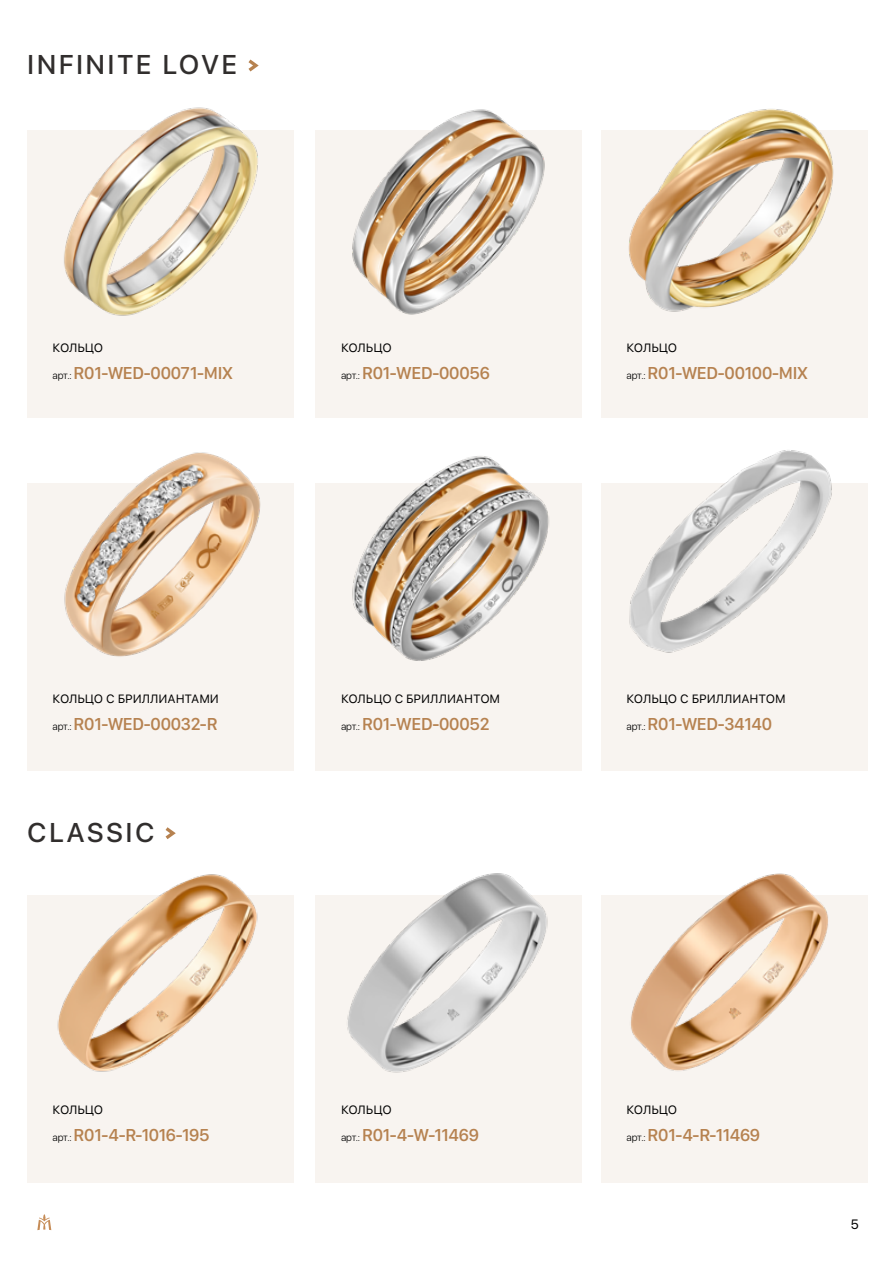
<style>
.page{position:relative;width:893px;height:1263px;background:#fff}
.page>*{position:absolute;margin:0;border:0;box-sizing:border-box;transform-origin:0 0}
.t1{font:500 27px "SF Pro Display";letter-spacing:.11em;color:#312e2d}
.t2{font:500 18px "SF Compact Display";letter-spacing:-.01em;color:#b68250}
.t3{font:13.5px "SF Pro Display";color:#000}
.t4{font:12px "SFUI Text";letter-spacing:-.015em;color:#000}
.s1{font-family:"SF Pro Display";font-weight:300;font-size:10.5px;color:#000}
</style>
<div class="page">
<svg style="left:37px;top:1214px;width:14px;height:16px"></svg>
<div style="left:28px;top:130px;width:266px;height:287px;background:#f8f4f0"></div>
<div style="left:315px;top:130px;width:267px;height:287px;background:#f8f4f0"></div>
<div style="left:601px;top:130px;width:266px;height:287px;background:#f8f4f0"></div>
<div style="left:28px;top:483px;width:266px;height:287px;background:#f8f4f0"></div>
<div style="left:315px;top:483px;width:267px;height:287px;background:#f8f4f0"></div>
<div style="left:601px;top:483px;width:266px;height:287px;background:#f8f4f0"></div>
<div style="left:28px;top:895px;width:266px;height:287px;background:#f8f4f0"></div>
<div style="left:315px;top:895px;width:267px;height:287px;background:#f8f4f0"></div>
<div style="left:601px;top:895px;width:266px;height:287px;background:#f8f4f0"></div>
<svg style="left:248px;top:59px;width:11px;height:13px"></svg>
<svg style="left:165px;top:827px;width:11px;height:12px"></svg>
<img style="left:64px;top:107px;width:194px;height:209px">
<img style="left:64px;top:452px;width:197px;height:205px">
<img style="left:57px;top:874px;width:201px;height:198px">
<img style="left:347px;top:873px;width:201px;height:200px">
<img style="left:628px;top:109px;width:206px;height:203px">
<img style="left:352px;top:109px;width:193px;height:206px">
<img style="left:352px;top:456px;width:197px;height:205px">
<img style="left:629px;top:450px;width:203px;height:203px">
<img style="left:630px;top:873px;width:198px;height:198px">
<h1 class="t1" style="left:28px;top:49px;width:211px">INFINITE LOVE</h1>
<p class="t4" style="left:53px;top:339px;width:52px">КОЛЬЦО</p>
<p class="t2" style="left:53px;top:362px;width:181px"><span class="s1">арт.:</span> R01-WED-00071-MIX</p>
<p class="t4" style="left:341px;top:339px;width:52px">КОЛЬЦО</p>
<p class="t2" style="left:341px;top:362px;width:150px"><span class="s1">арт.:</span> R01-WED-00056</p>
<p class="t4" style="left:53px;top:690px;width:168px">КОЛЬЦО C БРИЛЛИАНТАМИ</p>
<p class="t2" style="left:53px;top:713px;width:166px"><span class="s1">арт.:</span> R01-WED-00032-R</p>
<h1 class="t1" style="left:28px;top:817px;width:128px">CLASSIC</h1>
<p class="t4" style="left:53px;top:1101px;width:52px">КОЛЬЦО</p>
<p class="t2" style="left:53px;top:1124px;width:158px"><span class="s1">арт.:</span> R01-4-R-1016-195</p>
<p class="t4" style="left:341px;top:690px;width:161px">КОЛЬЦО C БРИЛЛИАНТОМ</p>
<p class="t2" style="left:341px;top:713px;width:150px"><span class="s1">арт.:</span> R01-WED-00052</p>
<p class="t4" style="left:341px;top:1101px;width:52px">КОЛЬЦО</p>
<p class="t2" style="left:341px;top:1124px;width:139px"><span class="s1">арт.:</span> R01-4-W-11469</p>
<p class="t4" style="left:627px;top:339px;width:52px">КОЛЬЦО</p>
<p class="t2" style="left:627px;top:362px;width:182px"><span class="s1">арт.:</span> R01-WED-00100-MIX</p>
<p class="t4" style="left:627px;top:690px;width:161px">КОЛЬЦО C БРИЛЛИАНТОМ</p>
<p class="t2" style="left:627px;top:713px;width:147px"><span class="s1">арт.:</span> R01-WED-34140</p>
<p class="t4" style="left:627px;top:1101px;width:52px">КОЛЬЦО</p>
<p class="t2" style="left:627px;top:1124px;width:135px"><span class="s1">арт.:</span> R01-4-R-11469</p>
<p class="t3" style="left:851px;top:1216px;width:9px">5</p>
</div>
